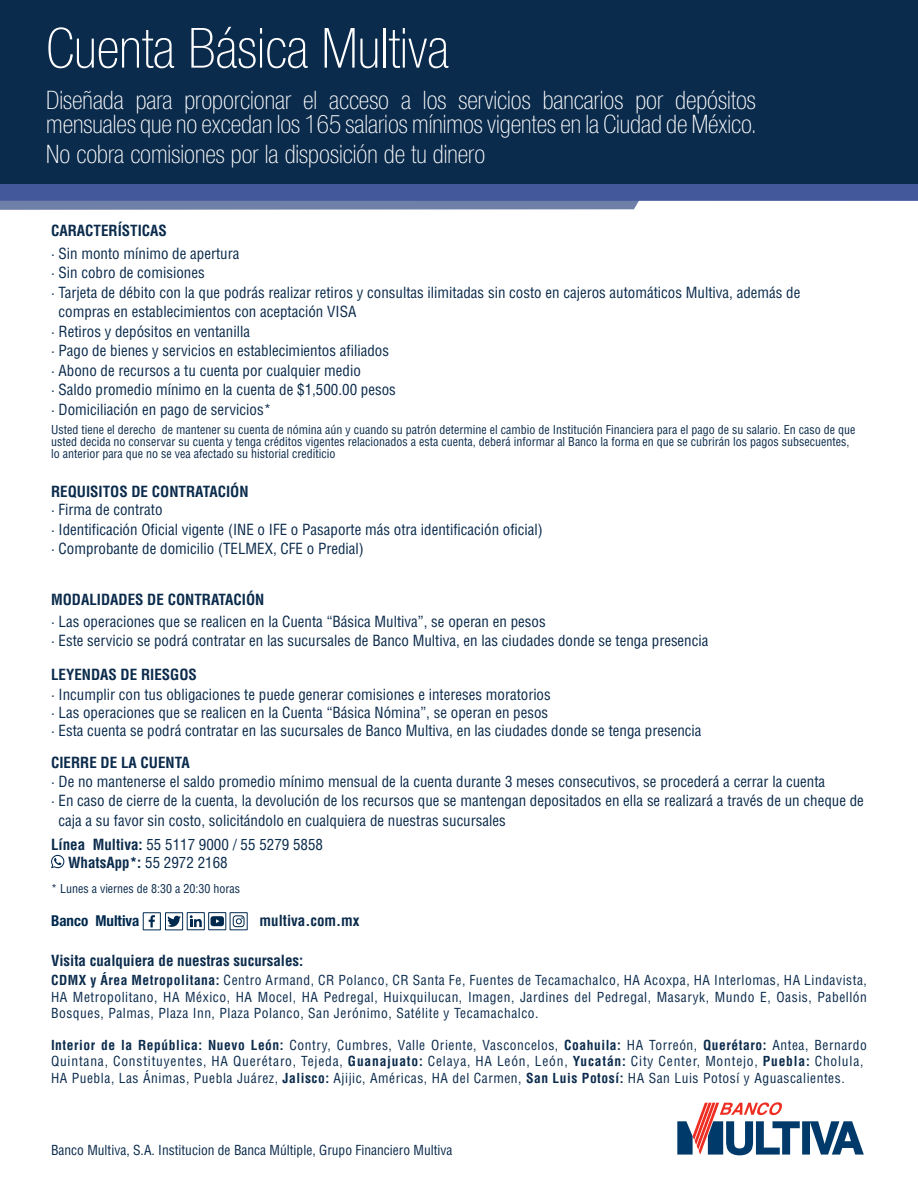
<style>
.page{position:relative;width:918px;height:1188px;background:#fff}
.page>*{position:absolute;margin:0;border:0;box-sizing:border-box;transform-origin:0 0}
.t1{font:100 condensed 55.5px "Helvetica Neue LT Std";color:#fff}
.t2{font:100 condensed 25.5px/24px "Helvetica Neue LT Std";color:#fff}
.t3{font:condensed 15px "Helvetica LT Std";color:#0b2b4c}
.t4{font:700 condensed 15px "Helvetica LT Std";color:#0b2b4c}
.t5{font:700 condensed 15px "Helvetica Neue LT Std";color:#00294e}
.t6{font:condensed 13.5px/16.2px "Helvetica LT Std";letter-spacing:.04em;color:#0b2b4c;text-align:justify}
.t7{font:condensed 13.5px/16.2px "Helvetica LT Std";letter-spacing:.06em;color:#0b2b4c}
.t8{font:condensed 13.5px "Helvetica LT Std";color:#0b2b4c}
.t9{font:condensed 12px/12px "Helvetica LT Std";color:#0b2b4c}
.s1{font-weight:700}
.s2{font-weight:400}
</style>
<div class="page">
<svg style="left:51px;top:855px;width:13px;height:13px"></svg>
<svg style="left:142px;top:912px;width:85px;height:19px"></svg>
<svg style="left:677px;top:1102px;width:187px;height:53px"></svg>
<svg style="left:0;top:201px;width:639px;height:9px"></svg>
<svg style="left:0;top:183px;width:918px;height:18px;fill:#43579b"></svg>
<div style="left:0;top:0;width:918px;height:183px;background:#0b2b4c"></div>
<div style="left:230px;top:912px;width:18px;height:18px;border:1px solid #00294e"></div>
<svg style="left:233px;top:915px;width:12px;height:12px"></svg>
<p class="t1" style="left:46px;top:17px;width:404px">Cuenta Básica Multiva</p>
<p class="t2" style="left:46px;top:88px;width:712px">Diseñada para proporcionar el acceso a los servicios bancarios por depósitos mensuales que no excedan los 165 salarios mínimos vigentes en la Ciudad de México.</p>
<p class="t2" style="left:46px;top:142px;width:441px">No cobra comisiones por la disposición de tu dinero</p>
<p class="t4" style="left:51px;top:221px;width:117px">CARACTERÍSTICAS</p>
<p class="t3" style="left:51px;top:244px;width:190px">· Sin monto mínimo de apertura</p>
<p class="t3" style="left:51px;top:263px;width:155px">· Sin cobro de comisiones</p>
<p class="t3" style="left:51px;top:283px;width:751px">· Tarjeta de débito con la que podrás realizar retiros y consultas ilimitadas sin costo en cajeros automáticos Multiva, además de</p>
<p class="t3" style="left:59px;top:302px;width:299px">compras en establecimientos con aceptación VISA</p>
<p class="t3" style="left:51px;top:322px;width:201px">· Retiros y depósitos en ventanilla</p>
<p class="t3" style="left:51px;top:341px;width:340px">· Pago de bienes y servicios en establecimientos afiliados</p>
<p class="t3" style="left:51px;top:361px;width:311px">· Abono de recursos a tu cuenta por cualquier medio</p>
<p class="t3" style="left:51px;top:380px;width:346px">· Saldo promedio mínimo en la cuenta de $1,500.00 pesos</p>
<p class="t3" style="left:51px;top:400px;width:222px">· Domiciliación en pago de servicios*</p>
<p class="t9" style="left:51px;top:424px;width:806px">Usted tiene el derecho de mantener su cuenta de nómina aún y cuando su patrón determine el cambio de Institución Financiera para el pago de su salario. En caso de que usted decida no conservar su cuenta y tenga créditos vigentes relacionados a esta cuenta, deberá informar al Banco la forma en que se cubrirán los pagos subsecuentes, lo anterior para que no se vea afectado su historial crediticio</p>
<p class="t4" style="left:51px;top:482px;width:199px">REQUISITOS DE CONTRATACIÓN</p>
<p class="t3" style="left:51px;top:500px;width:113px">· Firma de contrato</p>
<p class="t3" style="left:51px;top:520px;width:493px">· Identificación Oficial vigente (INE o IFE o Pasaporte más otra identificación oficial)</p>
<p class="t3" style="left:51px;top:539px;width:314px">· Comprobante de domicilio (TELMEX, CFE o Predial)</p>
<p class="t4" style="left:51px;top:590px;width:215px">MODALIDADES DE CONTRATACIÓN</p>
<p class="t3" style="left:51px;top:612px;width:496px">· Las operaciones que se realicen en la Cuenta “Básica Multiva”, se operan en pesos</p>
<p class="t3" style="left:51px;top:632px;width:659px">· Este servicio se podrá contratar en las sucursales de Banco Multiva, en las ciudades donde se tenga presencia</p>
<p class="t4" style="left:51px;top:665px;width:147px">LEYENDAS DE RIESGOS</p>
<p class="t3" style="left:51px;top:685px;width:501px">· Incumplir con tus obligaciones te puede generar comisiones e intereses moratorios</p>
<p class="t3" style="left:51px;top:703px;width:499px">· Las operaciones que se realicen en la Cuenta “Básica Nómina”, se operan en pesos</p>
<p class="t3" style="left:51px;top:721px;width:652px">· Esta cuenta se podrá contratar en las sucursales de Banco Multiva, en las ciudades donde se tenga presencia</p>
<p class="t4" style="left:51px;top:753px;width:140px">CIERRE DE LA CUENTA</p>
<p class="t3" style="left:51px;top:772px;width:776px">· De no mantenerse el saldo promedio mínimo mensual de la cuenta durante 3 meses consecutivos, se procederá a cerrar la cuenta</p>
<p class="t3" style="left:51px;top:792px;width:814px">· En caso de cierre de la cuenta, la devolución de los recursos que se mantengan depositados en ella se realizará a través de un cheque de</p>
<p class="t3" style="left:59px;top:811px;width:449px">caja a su favor sin costo, solicitándolo en cualquiera de nuestras sucursales</p>
<p class="t3" style="left:51px;top:835px;width:274px"><span class="s1">Línea Multiva:</span> 55 5117 9000 / 55 5279 5858</p>
<p class="t4" style="left:68px;top:853px;width:161px">WhatsApp*: <span class="s2">55 2972 2168</span></p>
<p class="t9" style="left:51px;top:883px;width:191px">* Lunes a viernes de 8:30 a 20:30 horas</p>
<p class="t4" style="left:260px;top:911px;width:101px">multiva.com.mx</p>
<p class="t5" style="left:51px;top:912px;width:90px">Banco Multiva</p>
<p class="t4" style="left:51px;top:951px;width:254px">Visita cualquiera de nuestras sucursales:</p>
<p class="t6" style="left:51px;top:972px;width:817px"><span class="s1">CDMX y Área Metropolitana:</span> Centro Armand, CR Polanco, CR Santa Fe, Fuentes de Tecamachalco, HA Acoxpa, HA Interlomas, HA Lindavista, HA Metropolitano, HA México, HA Mocel, HA Pedregal, Huixquilucan, Imagen, Jardines del Pedregal, Masaryk, Mundo E, Oasis, Pabellón Bosques, Palmas, Plaza Inn, Plaza Polanco, San Jerónimo, Satélite y Tecamachalco.</p>
<p class="t7" style="left:51px;top:1037px;width:817px"><span class="s1">Interior de la República: Nuevo León:</span> Contry, Cumbres, Valle Oriente, Vasconcelos, <span class="s1">Coahuila:</span> HA Torreón, <span class="s1">Querétaro:</span> Antea, Bernardo<br>Quintana, Constituyentes, HA Querétaro, Tejeda, <span class="s1">Guanajuato:</span> Celaya, HA León, León, <span class="s1">Yucatán:</span> City Center, Montejo, <span class="s1">Puebla:</span> Cholula,</p>
<p class="t6" style="left:51px;top:1069px;width:795px">HA Puebla, Las Ánimas, Puebla Juárez, <span class="s1">Jalisco:</span> Ajijic, Américas, HA del Carmen, <span class="s1">San Luis Potosí:</span> HA San Luis Potosí y Aguascalientes.</p>
<p class="t8" style="left:51px;top:1142px;width:403px">Banco Multiva, S.A. Institucion de Banca Múltiple, Grupo Financiero Multiva</p>
</div>
